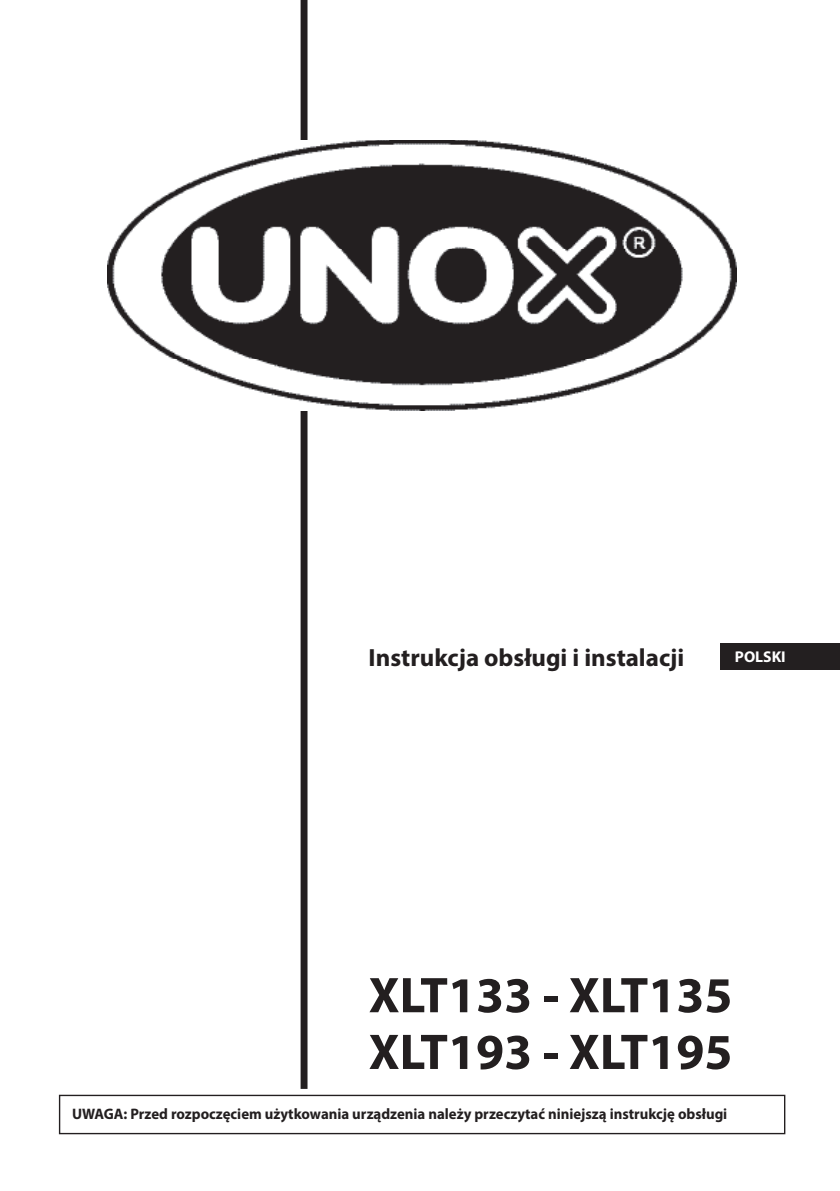
<style>
.page{position:relative;width:840px;height:1191px;background:#fff}
.page>*{position:absolute;margin:0;border:0;box-sizing:border-box;transform-origin:0 0}
.t1{font:700 50.6px "Myriad Pro";color:#231f20}
.t2{font:700 25px "Myriad Pro";color:#231f20}
.t3{font:700 15.6px "Myriad Pro";color:#fff}
.t4{font:700 15.2px "Myriad Pro";color:#231f20}
</style>
<div class="page">
<div style="left:300px;top:0;width:7px;height:1089px;background:#231f20"></div>
<img style="left:108px;top:140px;width:628px;height:271px">
<div style="left:59px;top:1094px;width:726px;height:40px;border:1px solid #231f20"></div>
<div style="left:719px;top:643px;width:120px;height:27px;background:#231f20"></div>
<h2 class="t2" style="left:368px;top:641px;width:317px">Instrukcja obsługi i instalacji</h2>
<p class="t3" style="left:734px;top:647px;width:52px">POLSKI</p>
<h1 class="t1" style="left:368px;top:962px;width:365px">XLT133 - XLT135</h1>
<h1 class="t1" style="left:368px;top:1019px;width:365px">XLT193 - XLT195</h1>
<p class="t4" style="left:72px;top:1104px;width:656px">UWAGA: Przed rozpoczęciem użytkowania urządzenia należy przeczytać niniejszą instrukcję obsługi</p>
</div>
